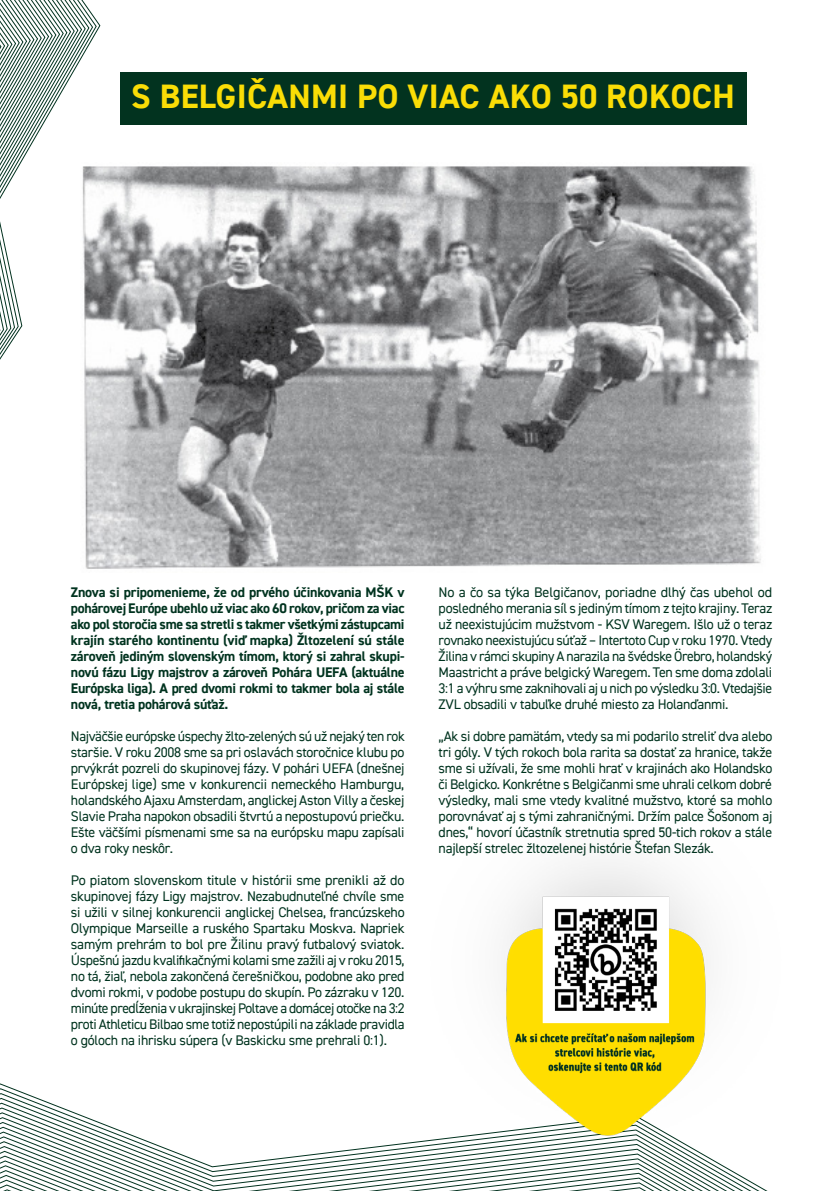
<style>
.page{position:relative;width:840px;height:1191px;background:#fff}
.page>*{position:absolute;margin:0;border:0;box-sizing:border-box;transform-origin:0 0}
.t1{font:700 34px "DIN2014";letter-spacing:.01em;color:#fadd06}
.Body_text____no_tab{font:14px/16px "DIN2014";letter-spacing:-.02em;color:#00331f;text-align:justify}
.Body_text____no_tab-2{font:700 14px/16px "DIN2014";letter-spacing:-.02em;color:#00331f;text-align:justify}
</style>
<div class="page">
<svg style="left:0;top:1083px;width:413px;height:108px"></svg>
<svg style="left:0;top:0;width:100px;height:360px"></svg>
<div style="left:120px;top:72px;width:625px;height:53px;background:#02331f"></div>
<img style="left:413px;top:862px;width:355px;height:329px">
<img style="left:69px;top:151px;width:692px;height:418px">
<p class="t1" style="left:131px;top:73px;width:604px">S BELGIČANMI PO VIAC AKO 50 ROKOCH</p>
<p class="Body_text____no_tab-2" style="left:71px;top:584px;width:335px">Znova si pripomenieme, že od prvého účinkovania MŠK v pohárovej Európe ubehlo už viac ako 60 rokov, pričom za viac ako pol storočia sme sa stretli s takmer všetkými zástupcami krajín starého kontinentu (viď mapka) Žltozelení sú stá le zároveň jediným slovenským tímom, ktorý si zahral skupi&shy;novú fázu Ligy majstrov a zároveň Pohára UEFA (aktuálne Európska liga). A pred dvomi rokmi to takmer bola aj stále nová , tretia pohárová súťaž.</p>
<p class="Body_text____no_tab" style="left:71px;top:728px;width:335px">Najväčšie európske úspechy žlto-zelených sú už nejaký ten rok staršie. V roku 2008 sme sa pri oslavách storočnice klubu po prvýkrát pozreli do skupinovej fázy. V pohári UEFA (dnešnej Európskej lige) sme v konkurencii nemeckého Hamburgu, holandského Ajaxu Amsterdam, anglickej Aston Villy a českej Slavie Praha napokon obsadili štvrtú a nepostupovú priečku.<br>Ešte väčšími písmenami sme sa na európsku mapu zapísali o dva roky neskôr.</p>
<p class="Body_text____no_tab" style="left:71px;top:872px;width:335px">Po piatom slovenskom titule v histórii sme prenikli až do skupinovej fázy Ligy majstrov. Nezabudnuteľné chvíle sme si užili v silnej konkurencii anglickej Chelsea, francúzskeho Olympique Marseille a ruského Spartaku Moskva. Napriek samým prehrám to bol pre Žilinu pravý futbalový sviatok.<br>Úspešnú jazdu kvalifikačnými kolami sme zažili aj v roku 2015, no tá, žiaľ, nebola zakončená čerešničkou, podobne ako pred dvomi rokmi, v podobe postupu do skupín. Po zázraku v 120. minúte predĺženia v ukrajinskej Poltave a domácej otočke na 3:2 proti Athleticu Bilbao sme totiž nepostúpili na základe pravidla o góloch na ihrisku súpera (v Baskicku sme prehrali 0:1).</p>
<p class="Body_text____no_tab" style="left:438px;top:584px;width:335px">No a čo sa týka Belgičanov, poriadne dlhý čas ubehol od posledného merania síl s jediným tímom z tejto krajiny. Teraz už neexistujúcim mužstvom - KSV Waregem. Išlo už o teraz rovnako neexistujúcu súťaž – Intertoto Cup v roku 1970. Vtedy Žilina v rámci skupiny A narazila na švédske Örebro, holandský Maastricht a práve belgický Waregem. Ten sme doma zdolali 3:1 a výhru sme zaknihovali aj u nich po výsledku 3:0. Vtedajšie ZVL obsadili v tabuľke druhé miesto za Holanďanmi.</p>
<p class="Body_text____no_tab" style="left:438px;top:728px;width:335px">„Ak si dobre pamätám, vtedy sa mi podarilo streliť dva alebo tri góly. V tých rokoch bola rarita sa dostať za hranice, takže sme si užívali, že sme mohli hrať v krajinách ako Holandsko či Belgicko. Konkrétne s Belgičanmi sme uhrali celkom dobré výsledky, mali sme vtedy kvalitné mužstvo, ktoré sa mohlo porovnávať aj s tými zahraničnými. Držím palce Šošonom aj dnes,“ hovorí účastník stretnutia spred 50-tich rokov a stále najlepší strelec žltozelenej histórie Štefan Slezák.</p>
</div>
